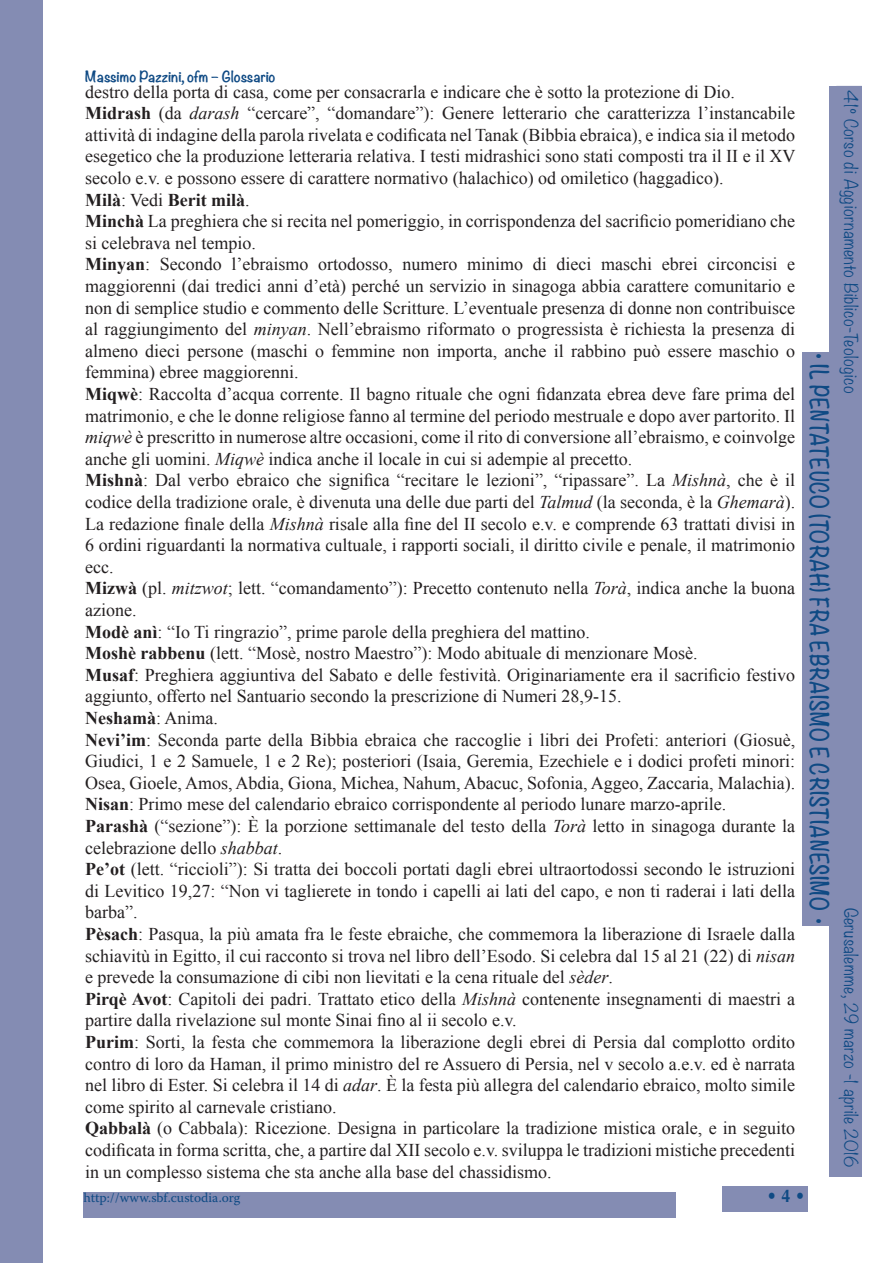
<style>
.page{position:relative;width:893px;height:1263px;background:#fff}
.page>*{position:absolute;margin:0;border:0;box-sizing:border-box;transform-origin:0 0}
.t1{font:700 22.5px "Noteworthy";letter-spacing:.025em;color:#0f4a84;scale:.8 1}
.t2{font:700 18.15px "Optima";color:#0f4a84;scale:.91 1}
.t3{font:18px/21.6px "Times New Roman";color:#231f20;text-align:justify}
.t4{font:700 18px "Times New Roman";color:#231f20}
.t5{font:300 16.5px "Noteworthy";letter-spacing:.025em;color:#0f4a84}
.t6{font:700 13.5px "Noteworthy";color:#0f4a84}
.t7{font:13.5px "Warnock Pro";color:#0f4a84}
.s1{font-weight:700}
.s2{font-style:italic}
.s3{font-weight:400}
</style>
<div class="page">
<div style="left:0;top:0;width:43px;height:1263px;background:#848cb3"></div>
<div style="left:83px;top:1192px;width:593px;height:25px;background:#848cb3"></div>
<div style="left:722px;top:1186px;width:85px;height:26px;background:#848cb3"></div>
<div style="left:830px;top:86px;width:32px;height:1090px;background:#848cb3"></div>
<div style="left:803px;top:352px;width:36px;height:573px;background:#848cb3"></div>
<hr style="left:892px;top:0;width:1px;height:1263px;background:#848cb3">
<p class="t6" style="left:85px;top:64px;width:192px">Massimo Pazzini, ofm – Glossario</p>
<p class="t3" style="left:85px;top:80px;width:651px">destro della porta di casa, come per consacrarla e indicare che è sotto la protezione di Dio.</p>
<p class="t3" style="left:85px;top:102px;width:712px"><span class="s1">Midrash</span> (da <span class="s2">darash</span> “cercare”, “domandare”): Genere letterario che caratterizza l’instancabile attività di indagine della parola rivelata e codificata nel Tanak (Bibbia ebraica), e indica sia il metodo esegetico che la produzione letteraria relativa. I testi midrashici sono stati composti tra il II e il XV secolo e.v. e possono essere di carattere normativo (halachico) od omiletico (haggadico).</p>
<p class="t4" style="left:85px;top:187px;width:166px">Milà<span class="s3">: Vedi</span> Berit milà<span class="s3">.</span></p>
<p class="t3" style="left:85px;top:210px;width:712px"><span class="s1">Minchà</span> La preghiera che si recita nel pomeriggio, in corrispondenza del sacrificio pomeridiano che si celebrava nel tempio.</p>
<p class="t3" style="left:85px;top:253px;width:712px"><span class="s1">Minyan</span>: Secondo l’ebraismo ortodosso, numero minimo di dieci maschi ebrei circoncisi e maggiorenni (dai tredici anni d’età) perché un servizio in sinagoga abbia carattere comunitario e non di semplice studio e commento delle Scritture. L’eventuale presenza di donne non contribuisce al raggiungimento del <span class="s2">minyan</span>. Nell’ebraismo riformato o progressista è richiesta la presenza di almeno dieci persone (maschi o femmine non importa, anche il rabbino può essere maschio o femmina) ebree maggiorenni.</p>
<p class="t3" style="left:85px;top:383px;width:712px"><span class="s1">Miqwè</span>: Raccolta d’acqua corrente. Il bagno rituale che ogni fidanzata ebrea deve fare prima del matrimonio, e che le donne religiose fanno al termine del periodo mestruale e dopo aver partorito. Il <span class="s2">miqwè</span> è prescritto in numerose altre occasioni, come il rito di conversione all’ebraismo, e coinvolge anche gli uomini. <span class="s2">Miqwè</span> indica anche il locale in cui si adempie al precetto.</p>
<p class="t3" style="left:85px;top:469px;width:712px"><span class="s1">Mishnà</span>: Dal verbo ebraico che significa “recitare le lezioni”, “ripassare”. La <span class="s2">Mishnà</span>, che è il codice della tradizione orale, è divenuta una delle due parti del <span class="s2">Talmud</span> (la seconda, è la <span class="s2">Ghemarà</span>).<br>La redazione finale della <span class="s2">Mishnà</span> risale alla fine del II secolo e.v. e comprende 63 trattati divisi in 6 ordini riguardanti la normativa cultuale, i rapporti sociali, il diritto civile e penale, il matrimonio ecc.</p>
<p class="t3" style="left:85px;top:577px;width:712px"><span class="s1">Mizwà</span> (pl. <span class="s2">mitzwot</span>; lett. “comandamento”): Precetto contenuto nella <span class="s2">Torà</span>, indica anche la buona azione.</p>
<p class="t3" style="left:85px;top:620px;width:506px"><span class="s1">Modè anì</span>: “Io Ti ringrazio”, prime parole della preghiera del mattino.</p>
<p class="t3" style="left:85px;top:642px;width:614px"><span class="s1">Moshè rabbenu</span> (lett. “Mosè, nostro Maestro”): Modo abituale di menzionare Mosè.</p>
<p class="t3" style="left:85px;top:664px;width:712px"><span class="s1">Musaf</span>: Preghiera aggiuntiva del Sabato e delle festività. Originariamente era il sacrificio festivo aggiunto, offerto nel Santuario secondo la prescrizione di Numeri 28,9-15.</p>
<p class="t4" style="left:85px;top:705px;width:135px">Neshamà<span class="s3">: Anima.</span></p>
<p class="t3" style="left:85px;top:728px;width:712px"><span class="s1">Nevi’im</span>: Seconda parte della Bibbia ebraica che raccoglie i libri dei Profeti: anteriori (Giosuè, Giudici, 1 e 2 Samuele, 1 e 2 Re); posteriori (Isaia, Geremia, Ezechiele e i dodici profeti minori:<br>Osea, Gioele, Amos, Abdia, Giona, Michea, Nahum, Abacuc, Sofonia, Aggeo, Zaccaria, Malachia).</p>
<p class="t3" style="left:85px;top:793px;width:643px"><span class="s1">Nisan</span>: Primo mese del calendario ebraico corrispondente al periodo lunare marzo-aprile.</p>
<p class="t3" style="left:85px;top:815px;width:712px"><span class="s1">Parashà</span> (“sezione”): È la porzione settimanale del testo della <span class="s2">Torà</span> letto in sinagoga durante la celebrazione dello <span class="s2">shabbat</span>.</p>
<p class="t3" style="left:85px;top:858px;width:712px"><span class="s1">Pe’ot</span> (lett. “riccioli”): Si tratta dei boccoli portati dagli ebrei ultraortodossi secondo le istruzioni di Levitico 19,27: “Non vi taglierete in tondo i capelli ai lati del capo, e non ti raderai i lati della barba”.</p>
<p class="t3" style="left:85px;top:923px;width:712px"><span class="s1">Pèsach</span>: Pasqua, la più amata fra le feste ebraiche, che commemora la liberazione di Israele dalla schiavitù in Egitto, il cui racconto si trova nel libro dell’Esodo. Si celebra dal 15 al 21 (22) di <span class="s2">nisan </span>e prevede la consumazione di cibi non lievitati e la cena rituale del <span class="s2">sèder</span>.</p>
<p class="t3" style="left:85px;top:988px;width:712px"><span class="s1">Pirqè Avot</span>: Capitoli dei padri. Trattato etico della <span class="s2">Mishnà</span> contenente insegnamenti di maestri a partire dalla rivelazione sul monte Sinai fino al ii secolo e.v.</p>
<p class="t3" style="left:85px;top:1031px;width:712px"><span class="s1">Purim</span>: Sorti, la festa che commemora la liberazione degli ebrei di Persia dal complotto ordito contro di loro da Haman, il primo ministro del re Assuero di Persia, nel v secolo a.e.v. ed è narrata nel libro di Ester. Si celebra il 14 di <span class="s2">adar</span>. È la festa più allegra del calendario ebraico, molto simile come spirito al carnevale cristiano.</p>
<p class="t3" style="left:85px;top:1117px;width:712px"><span class="s1">Qabbalà</span> (o Cabbala): Ricezione. Designa in particolare la tradizione mistica orale, e in seguito codificata in forma scritta, che, a partire dal XII secolo e.v. sviluppa le tradizioni mistiche precedenti in un complesso sistema che sta anche alla base del chassidismo.</p>
<p class="t5" style="left:865px;top:90px;width:305px;rotate:90deg">41º Corso di Aggiornamento Biblico-Teologico</p>
<p class="t1" style="left:839px;top:353px;width:715px;rotate:90deg">• IL PENTATEUCO (TORAH) FRA EBRAISMO E CRISTIANESIMO •</p>
<p class="t5" style="left:865px;top:908px;width:261px;rotate:90deg">Gerusalemme, 29 marzo -1 aprile 2016</p>
<p class="t7" style="left:83px;top:1189px;width:158px">http://www.sbf.custodia.org</p>
<p class="t2" style="left:767px;top:1185px;width:44px">• 4 •</p>
</div>
